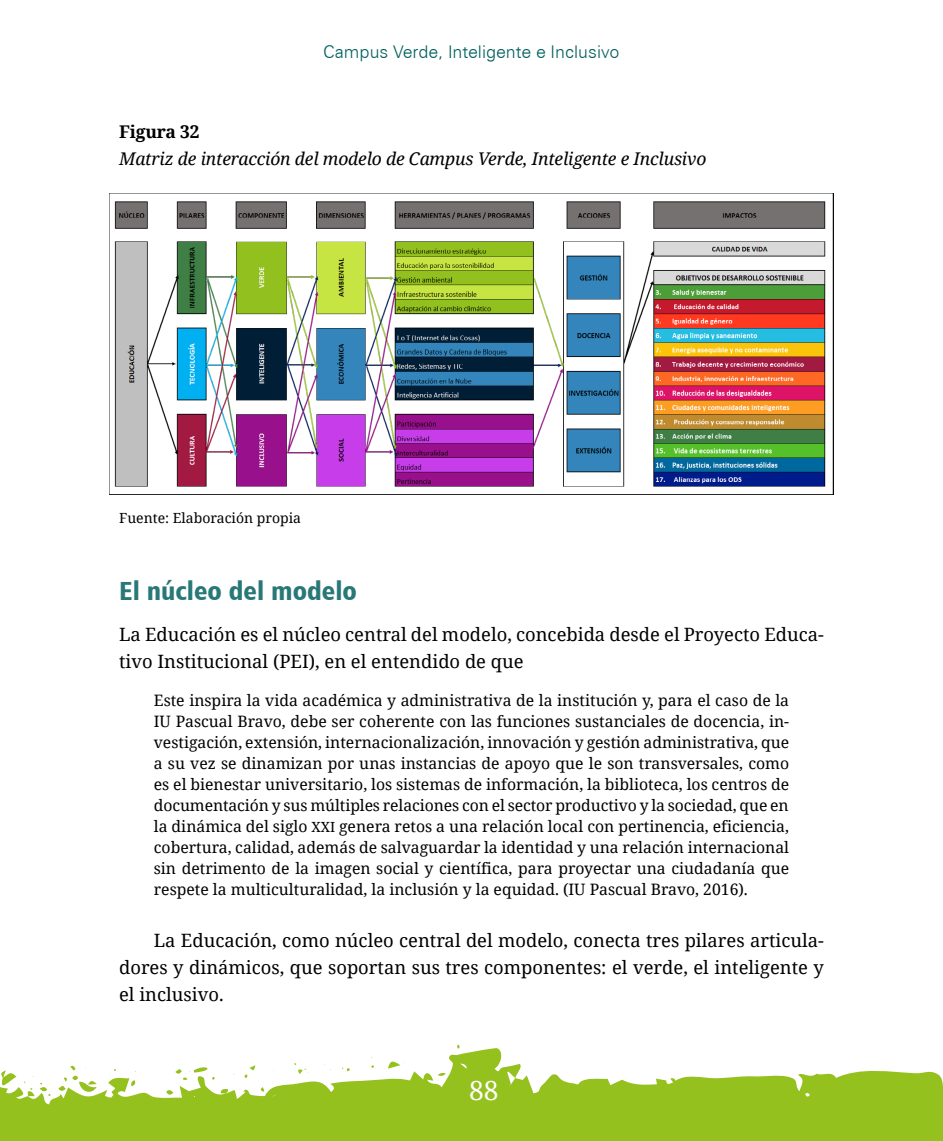
<style>
.page{position:relative;width:943px;height:1141px;background:#fff}
.page>*{position:absolute;margin:0;border:0;box-sizing:border-box;transform-origin:0 0}
.t1{font:26.25px "Humanist 777 BT Black Condensed B";color:#297878}
.t2{font:26.25px "Noto Serif";color:#fff}
.t3{font:18.38px/26.8px "Noto Serif";color:#000}
.t4{font:italic 17.5px "Noto Serif";letter-spacing:-.01em;color:#000}
.t5{font:300 17.5px "Zurich BT";color:#005e5e}
.t6{font:700 17.5px "Noto Serif";letter-spacing:-.01em;color:#000}
.t7{font:15.75px/21px "Noto Serif";color:#000;text-align:justify}
.t8{font:14px "Noto Serif";color:#000}
.s1{font-size:14px}
</style>
<div class="page">
<svg style="left:0;top:1044px;width:943px;height:97px;fill:#95c11f"></svg>
<img style="left:109px;top:193px;width:724px;height:301px">
<p class="t5" style="left:323px;top:41px;width:298px">Campus Verde, Inteligente e Inclusivo</p>
<p class="t6" style="left:119px;top:119px;width:82px">Figura 32</p>
<p class="t4" style="left:119px;top:146px;width:588px">Matriz de interacción del modelo de Campus Verde, Inteligente e Inclusivo</p>
<p class="t8" style="left:119px;top:509px;width:183px">Fuente: Elaboración propia</p>
<h1 class="t1" style="left:119px;top:574px;width:239px">El núcleo del modelo</h1>
<p class="t3" style="left:119px;top:620px;width:706px">La Educación es el núcleo central del modelo, concebida desde el Proyecto Educa&shy;tivo Institucional (PEI), en el entendido de que</p>
<p class="t7" style="left:154px;top:690px;width:637px">Este inspira la vida académica y administrativa de la institución y, para el caso de la IU Pascual Bravo, debe ser coherente con las funciones sustanciales de docencia, in&shy;vestigación, extensión, internacionalización, innovación y gestión administrativa, que a su vez se dinamizan por unas instancias de apoyo que le son transversales, como es el bienestar universitario, los sistemas de información, la biblioteca, los centros de documentación y sus múltiples relaciones con el sector productivo y la sociedad, que en la dinámica del siglo <span class="s1">XXI</span> genera retos a una relación local con pertinencia, eficiencia, cobertura, calidad, además de salvaguardar la identidad y una relación internacional sin detrimento de la imagen social y científica, para proyectar una ciudadanía que respete la multiculturalidad, la inclusión y la equidad. (IU Pascual Bravo, 2016).</p>
<p class="t3" style="left:119px;top:926px;width:706px;text-align:justify;text-indent:35px">La Educación, como núcleo central del modelo, conecta tres pilares articula&shy;dores y dinámicos, que soportan sus tres componentes: el verde, el inteligente y el inclusivo.</p>
<h1 class="t2" style="left:469px;top:1072px;width:31px">88</h1>
</div>
